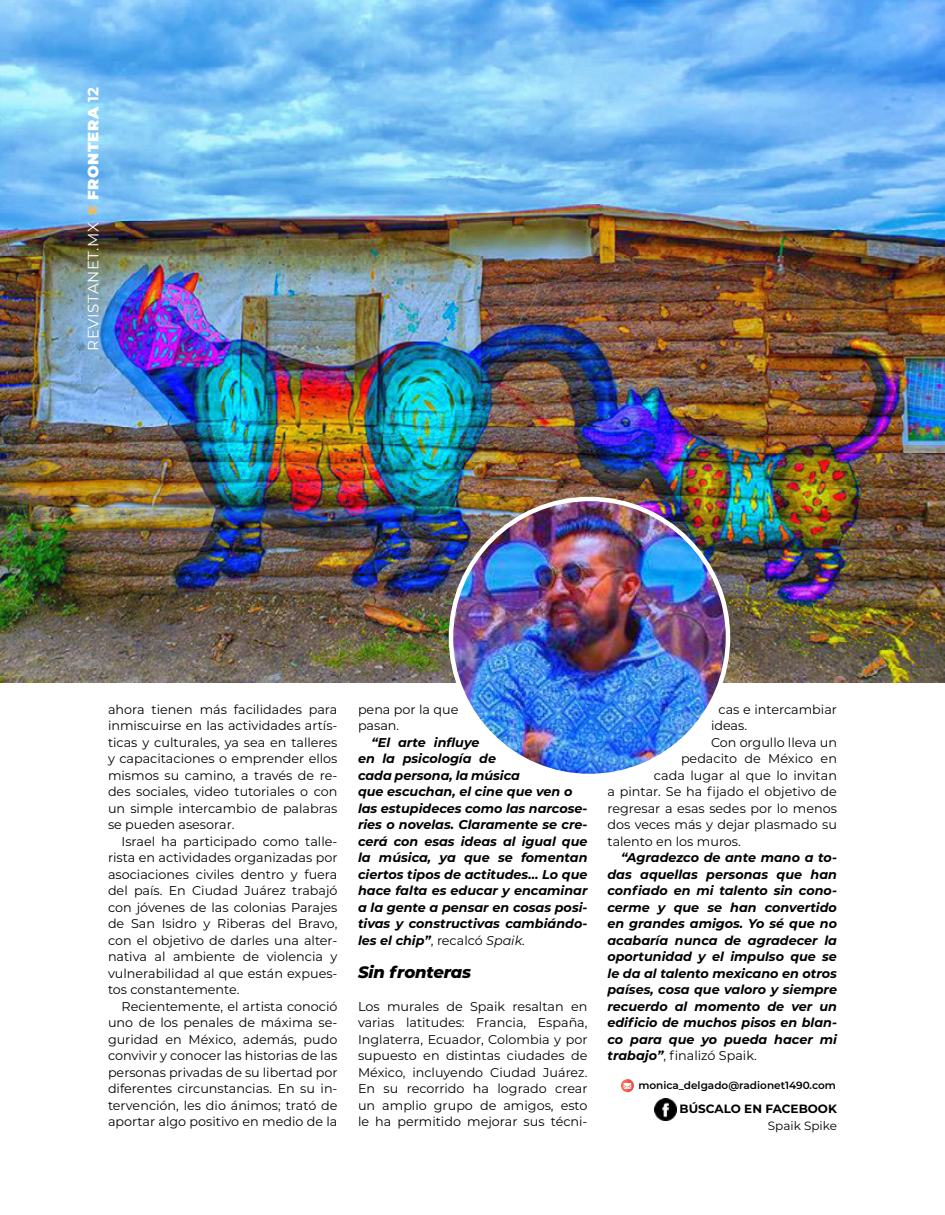
<style>
.page{position:relative;width:945px;height:1215px;background:#fff}
.page>*{position:absolute;margin:0;border:0;box-sizing:border-box;transform-origin:0 0}
.t1{font:italic 800 16.5px "Montserrat";letter-spacing:-.01em;color:#000}
.t2{font:15px "Montserrat";letter-spacing:.04em;color:#fff}
.t3{font:900 15px "Montserrat";letter-spacing:.04em;color:#fff}
.t4{font:12.75px/16.5px "Montserrat";color:#000;text-align:justify}
.t5{font:italic 700 12.75px/16.5px "Montserrat";color:#000}
.t6{font:700 12px "Montserrat";color:#000}
.t7{font:12px "Montserrat";color:#000}
.t8{font:600 10.5px "Montserrat";color:#000}
.s1{font-weight:700}
.s2{font-weight:400;font-style:normal}
.s3{font-weight:400}
</style>
<div class="page">
<img style="left:0;top:0;width:945px;height:682px">
<img style="left:451px;top:499px;width:277px;height:277px;border-radius:139px">
<svg style="left:621px;top:1079px;width:13px;height:13px"></svg>
<svg style="left:623px;top:1079px;width:11px;height:13px"></svg>
<img style="left:655px;top:1099px;width:21px;height:21px">
<svg style="left:88px;top:207px;width:9px;height:8px"></svg>
<p class="t3" style="left:82px;top:200px;width:114px;rotate:-90deg">FRONTERA <span class="s1">12</span></p>
<p class="t2" style="left:83px;top:351px;width:130px;rotate:-90deg">REVISTANET.MX</p>
<p class="t4" style="left:108px;top:701px;width:231px">ahora tienen más facilidades para inmiscuirse en las actividades artís&shy;ticas y culturales, ya sea en talleres y capacitaciones o emprender ellos mismos su camino, a través de re&shy;des sociales, video tutoriales o con un simple intercambio de palabras se pueden asesorar.</p>
<p class="t4" style="left:108px;top:833px;width:231px;text-indent:14px">Israel ha participado como talle&shy;rista en actividades organizadas por asociaciones civiles dentro y fuera del país. En Ciudad Juárez trabajó con jóvenes de las colonias Parajes de San Isidro y Riberas del Bravo, con el objetivo de darles una alter&shy;nativa al ambiente de violencia y vulnerabilidad al que están expues&shy;tos constantemente.</p>
<p class="t4" style="left:108px;top:998px;width:231px;text-indent:14px">Recientemente, el artista conoció uno de los penales de máxima se&shy;guridad en México, además, pudo convivir y conocer las historias de las personas privadas de su libertad por diferentes circunstancias. En su in&shy;tervención, les dio ánimos; trató de aportar algo positivo en medio de la</p>
<p class="t4" style="left:358px;top:701px;width:102px">pena por la que pasan.</p>
<p class="t5" style="left:358px;top:734px;width:231px;text-indent:14px">“El arte influye<br>en la psicología de<br>cada persona, la música<br>que escuchan, el cine que ven o las estupideces como las narcose&shy;ries o novelas. Claramente se cre&shy;cerá con esas ideas al igual que la música, ya que se fomentan ciertos tipos de actitudes… Lo que hace falta es educar y encaminar a la gente a pensar en cosas posi&shy;tivas y constructivas cambiándo&shy;les el chip”<span class="s2">, recalcó</span> <span class="s3">Spaik.</span></p>
<p class="t1" style="left:358px;top:960px;width:115px">Sin fronteras</p>
<p class="t4" style="left:358px;top:998px;width:231px">Los murales de Spaik resaltan en varias latitudes: Francia, España, Inglaterra, Ecuador, Colombia y por supuesto en distintas ciudades de México, incluyendo Ciudad Juárez.<br>En su recorrido ha logrado crear un amplio grupo de amigos, esto le ha permitido mejorar sus técni-</p>
<p class="t4" style="left:719px;top:701px;width:120px">cas e intercambiar</p>
<p class="t4" style="left:711px;top:717px;width:38px">ideas.</p>
<p class="t4" style="left:711px;top:734px;width:128px">Con orgullo lleva un</p>
<p class="t4" style="left:681px;top:750px;width:157px">pedacito de México en</p>
<p class="t4" style="left:654px;top:767px;width:184px">cada lugar al que lo invitan</p>
<p class="t4" style="left:607px;top:783px;width:231px">a pintar. Se ha fijado el objetivo de</p>
<p class="t4" style="left:607px;top:800px;width:231px">regresar a esas sedes por lo menos</p>
<p class="t4" style="left:607px;top:816px;width:231px">dos veces más y dejar plasmado su</p>
<p class="t4" style="left:607px;top:833px;width:135px">talento en los muros.</p>
<p class="t5" style="left:607px;top:849px;width:231px;text-align:justify;text-indent:14px">“Agradezco de ante mano a to&shy;das aquellas personas que han confiado en mi talento sin cono&shy;cerme y que se han convertido en grandes amigos. Yo sé que no acabaría nunca de agradecer la oportunidad y el impulso que se le da al talento mexicano en otros países, cosa que valoro y siempre recuerdo al momento de ver un edificio de muchos pisos en blan&shy;co para que yo pueda hacer mi trabajo”<span class="s2">, finalizó Spaik.</span></p>
<p class="t8" style="left:638px;top:1077px;width:199px">monica_delgado@radionet1490.com</p>
<p class="t6" style="left:680px;top:1100px;width:159px">BÚSCALO EN FACEBOOK</p>
<p class="t7" style="left:768px;top:1117px;width:71px">Spaik Spike</p>
</div>
